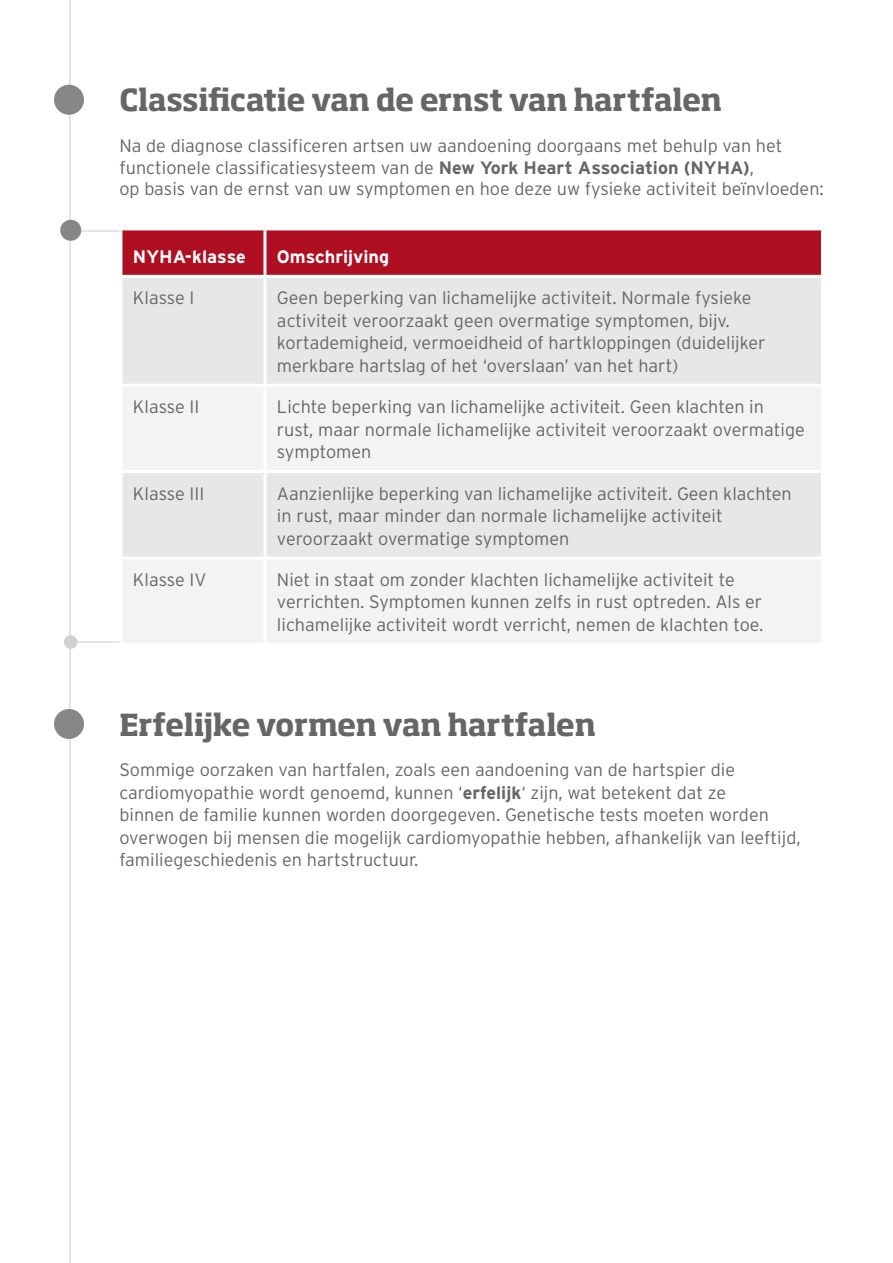
<style>
.page{position:relative;width:893px;height:1263px;background:#fff}
.page>*{position:absolute;margin:0;border:0;box-sizing:border-box;transform-origin:0 0}
.t1{font:700 30px "Soho Pro";letter-spacing:-.015em;color:#666}
.t2{font:300 18px/22.5px "Interstate";color:#666}
.t3{font:700 18px "Interstate";color:#fff}
.s1{font-weight:700}
</style>
<div class="page">
<hr style="left:69px;top:0;width:2px;height:1263px;background:#d0d0d0">
<div style="left:54px;top:85px;width:30px;height:30px;background:#878787;border-radius:50%"></div>
<div style="left:54px;top:709px;width:30px;height:30px;background:#878787;border-radius:50%"></div>
<hr style="left:70px;top:230px;width:54px;height:2px;background:#d0d0d0">
<hr style="left:70px;top:641px;width:49px;height:2px;background:#d0d0d0">
<div style="left:64px;top:635px;width:13px;height:14px;background:#d0d0d0;border-radius:50%"></div>
<div style="left:60px;top:220px;width:21px;height:21px;background:#878787;border-radius:50%"></div>
<div style="left:122px;top:230px;width:699px;height:45px;background:#ae1022"></div>
<div style="left:122px;top:278px;width:699px;height:106px;background:#e7e7e7"></div>
<svg style="left:122px;top:387px;width:699px;height:256px;fill:#f3f3f3"></svg>
<hr style="left:119px;top:230px;width:3px;height:45px;background:#fff">
<hr style="left:263px;top:230px;width:3px;height:45px;background:#fff">
<hr style="left:263px;top:278px;width:3px;height:106px;background:#fff">
<hr style="left:263px;top:387px;width:3px;height:83px;background:#fff">
<hr style="left:119px;top:470px;width:146px;height:3px;background:#fff">
<hr style="left:265px;top:470px;width:559px;height:3px;background:#fff">
<hr style="left:263px;top:473px;width:3px;height:84px;background:#fff">
<hr style="left:119px;top:557px;width:146px;height:3px;background:#fff">
<hr style="left:265px;top:557px;width:559px;height:3px;background:#fff">
<hr style="left:263px;top:560px;width:3px;height:83px;background:#fff">
<h1 class="t1" style="left:119px;top:79px;width:604px">Classificatie van de ernst van hartfalen</h1>
<p class="t2" style="left:119px;top:135px;width:706px;line-height:21.6px">Na de diagnose classificeren artsen uw aandoening doorgaans met behulp van het functionele classificatiesysteem van de <span class="s1">New York Heart Association (NYHA)</span>,<br>op basis van de ernst van uw symptomen en hoe deze uw fysieke activiteit beïnvloeden:</p>
<p class="t3" style="left:133px;top:246px;width:114px">NYHA-klasse</p>
<p class="t3" style="left:277px;top:246px;width:114px">Omschrijving</p>
<p class="t2" style="left:133px;top:286px;width:63px">Klasse I</p>
<p class="t2" style="left:277px;top:286px;width:490px">Geen beperking van lichamelijke activiteit. Normale fysieke activiteit veroorzaakt geen overmatige symptomen, bijv. kortademigheid, vermoeidheid of hartkloppingen (duidelijker merkbare hartslag of het ‘overslaan’ van het hart)</p>
<p class="t2" style="left:133px;top:395px;width:68px">Klasse II</p>
<p class="t2" style="left:277px;top:395px;width:529px">Lichte beperking van lichamelijke activiteit. Geen klachten in rust, maar normale lichamelijke activiteit veroorzaakt overmatige symptomen</p>
<p class="t2" style="left:133px;top:482px;width:73px">Klasse III</p>
<p class="t2" style="left:277px;top:482px;width:516px">Aanzienlijke beperking van lichamelijke activiteit. Geen klachten in rust, maar minder dan normale lichamelijke activiteit veroorzaakt overmatige symptomen</p>
<p class="t2" style="left:133px;top:568px;width:75px">Klasse IV</p>
<p class="t2" style="left:277px;top:568px;width:488px">Niet in staat om zonder klachten lichamelijke activiteit te verrichten. Symptomen kunnen zelfs in rust optreden. Als er lichamelijke activiteit wordt verricht, nemen de klachten toe.</p>
<h1 class="t1" style="left:119px;top:703px;width:478px">Erfelijke vormen van hartfalen</h1>
<p class="t2" style="left:119px;top:759px;width:683px">Sommige oorzaken van hartfalen, zoals een aandoening van de hartspier die cardiomyopathie wordt genoemd, kunnen ‘<span class="s1">erfelijk</span>‘ zijn, wat betekent dat ze<br>binnen de familie kunnen worden doorgegeven. Genetische tests moeten worden overwogen bij mensen die mogelijk cardiomyopathie hebben, afhankelijk van leeftijd, familiegeschiedenis en hartstructuur.</p>
</div>
